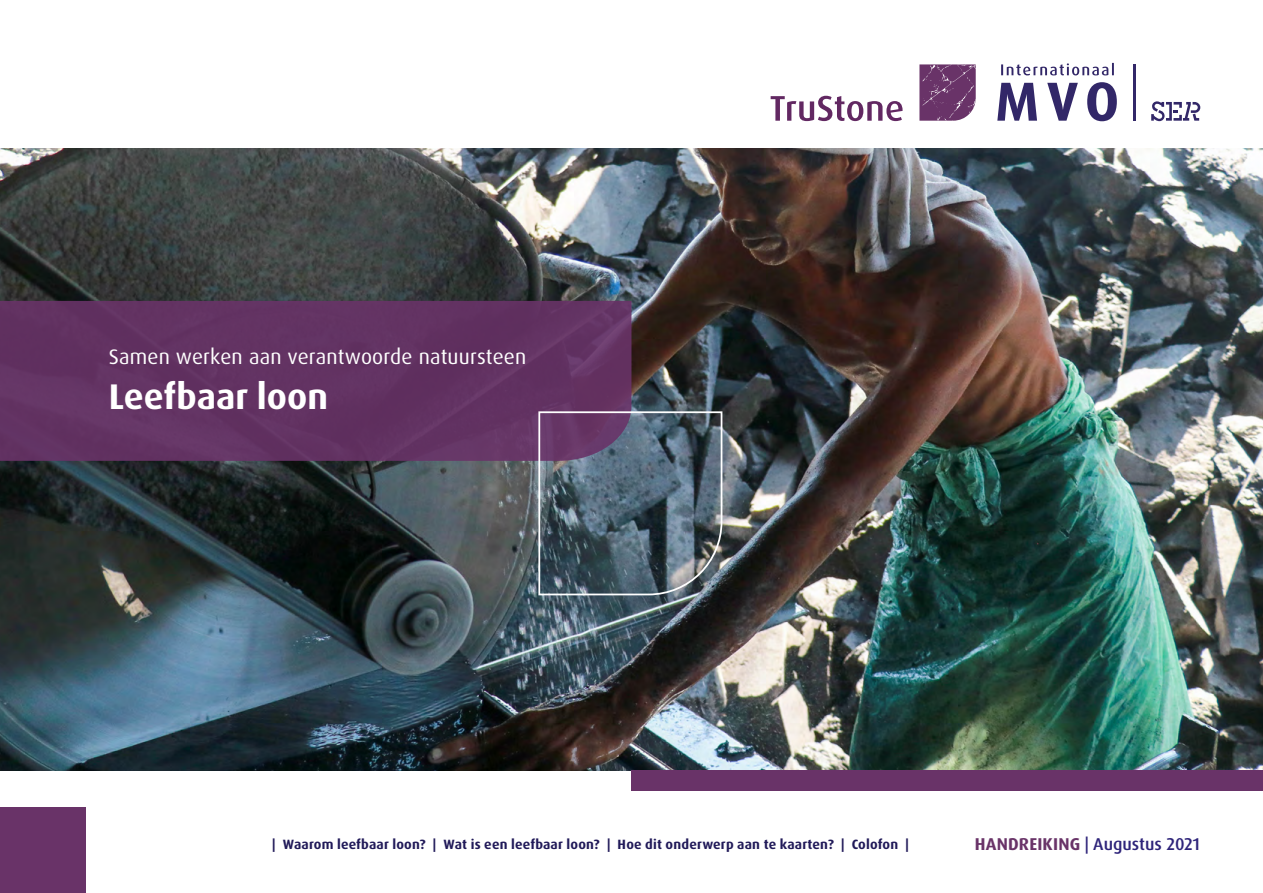
<style>
.page{position:relative;width:1263px;height:893px;background:#fff}
.page>*{position:absolute;margin:0;border:0;box-sizing:border-box;transform-origin:0 0}
.t1{font:700 35.7px "Dax OT";color:#fff}
.t2{font:21px "Dax OT";letter-spacing:.01em;color:#fff}
.t3{font:500 17.1px "Dax OT";color:#2e247a}
.t4{font:700 13.5px "Dax OT";letter-spacing:.01em;color:#211a59}
.s1{font-weight:700;color:#693368}
</style>
<div class="page">
<div style="left:0;top:808px;width:85px;height:85px;background:#693368"></div>
<img style="left:0;top:149px;width:1263px;height:621px">
<svg style="left:771px;top:96px;width:131px;height:25px"></svg>
<svg style="left:919px;top:64px;width:57px;height:57px;background:#784777"></svg>
<hr style="left:1133px;top:64px;width:2px;height:57px;background:#322768">
<svg style="left:997px;top:82px;width:120px;height:39px"></svg>
<svg style="left:1001px;top:63px;width:113px;height:12px"></svg>
<svg style="left:1151px;top:101px;width:49px;height:20px"></svg>
<div style="left:0;top:301px;width:631px;height:160px;background:#623262"></div>
<div style="left:631px;top:770px;width:632px;height:20px;background:#693368"></div>
<svg style="left:537px;top:410px;width:186px;height:186px;background:#586373"></svg>
<h2 class="t2" style="left:109px;top:343px;width:419px">Samen werken aan verantwoorde natuursteen</h2>
<h1 class="t1" style="left:109px;top:373px;width:221px">Leefbaar loon</h1>
<p class="t4" style="left:272px;top:836px;width:638px">| Waarom leefbaar loon? | Wat is een leefbaar loon? | Hoe dit onderwerp aan te kaarten? | Colofon |</p>
<p class="t3" style="left:975px;top:833px;width:226px"><span class="s1">HANDREIKING</span> | Augustus 2021</p>
</div>
